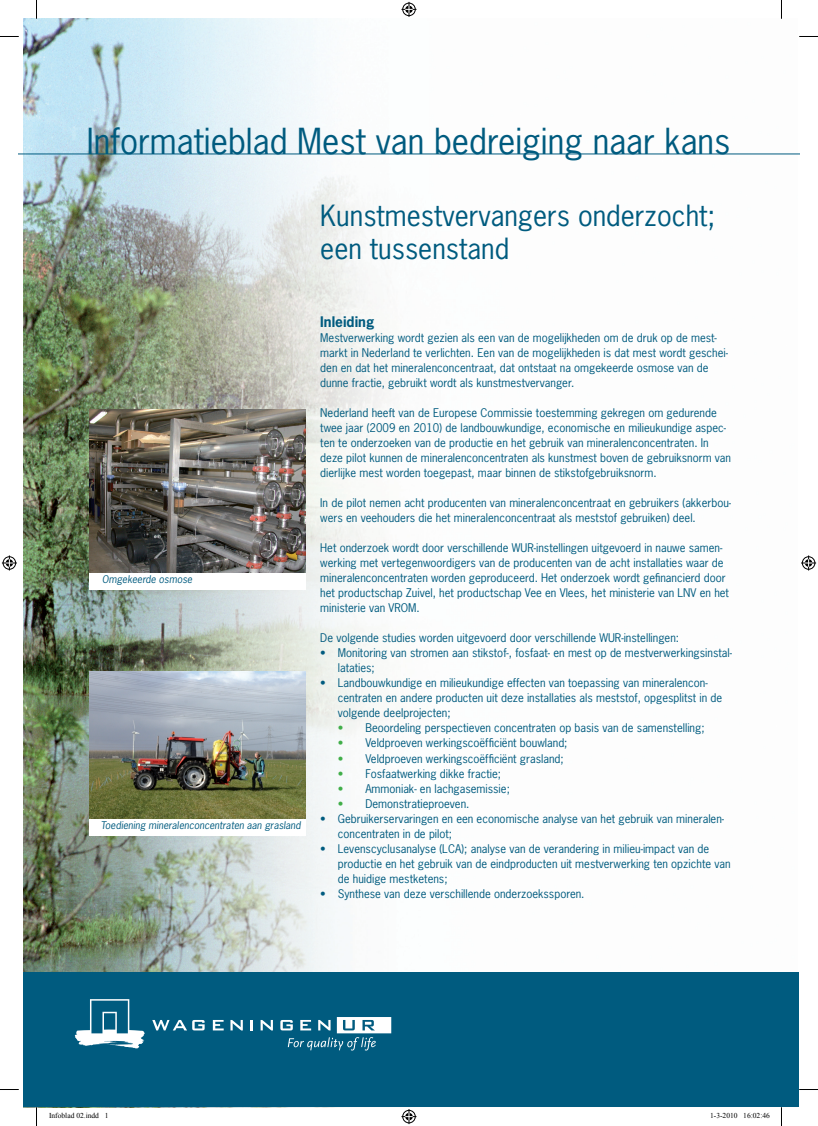
<style>
.page{position:relative;width:818px;height:1126px;background:#fff}
.page>*{position:absolute;margin:0;border:0;box-sizing:border-box;transform-origin:0 0}
.t1{font:33.75px "News Gothic Std";color:#005b7f}
.t2{font:27.5px/32.5px "News Gothic Std";color:#005b7f}
.t3{font:700 13.75px "News Gothic Std";color:#005b7f}
.t4{font:11.25px/15px "News Gothic Std";color:#005b7f}
.t5{font:italic 10px "News Gothic Std";color:#005b7f}
.t6{font:7.5px "Times New Roman";color:#000}
.s1{color:#40ae49}
</style>
<div class="page">
<img style="left:23px;top:19px;width:773px;height:953px">
<div style="left:23px;top:972px;width:775px;height:135px;background:#005b7f"></div>
<hr style="left:19px;top:153px;width:779px;height:1px;background:#005b7f">
<svg style="left:152px;top:1020px;width:52px;height:10px"></svg>
<svg style="left:213px;top:1020px;width:10px;height:10px"></svg>
<svg style="left:230px;top:1020px;width:13px;height:10px"></svg>
<svg style="left:250px;top:1020px;width:3px;height:10px"></svg>
<svg style="left:260px;top:1020px;width:13px;height:10px"></svg>
<svg style="left:280px;top:1017px;width:111px;height:33px"></svg>
<svg style="left:75px;top:999px;width:70px;height:49px"></svg>
<div style="left:90px;top:818px;width:215px;height:17px;background:#fff"></div>
<div style="left:90px;top:572px;width:215px;height:17px;background:#fff"></div>
<img style="left:90px;top:410px;width:215px;height:162px">
<img style="left:90px;top:671px;width:215px;height:147px">
<svg style="left:0;top:36px;width:19px;height:1px"></svg>
<svg style="left:799px;top:36px;width:18px;height:1px"></svg>
<svg style="left:0;top:1089px;width:19px;height:1px"></svg>
<svg style="left:798px;top:1088px;width:19px;height:2px"></svg>
<svg style="left:36px;top:0;width:1px;height:19px"></svg>
<svg style="left:36px;top:1107px;width:1px;height:18px"></svg>
<svg style="left:401px;top:2px;width:15px;height:15px"></svg>
<svg style="left:401px;top:1109px;width:15px;height:14px"></svg>
<svg style="left:2px;top:555px;width:15px;height:15px"></svg>
<svg style="left:801px;top:555px;width:14px;height:15px"></svg>
<h1 class="t1" style="left:87px;top:120px;width:644px">Informatieblad Mest van bedreiging naar kans</h1>
<h2 class="t2" style="left:320px;top:199px;width:396px">Kunstmestvervangers onderzocht; een tussenstand</h2>
<p class="t5" style="left:102px;top:572px;width:92px">Omgekeerde osmose</p>
<p class="t5" style="left:101px;top:818px;width:201px">Toediening mineralenconcentraten aan grasland</p>
<p class="t3" style="left:320px;top:313px;width:55px">Inleiding</p>
<p class="t4" style="left:320px;top:330px;width:409px">Mestverwerking wordt gezien als een van de mogelijkheden om de druk op de mest&shy;markt in Nederland te verlichten. Een van de mogelijkheden is dat mest wordt geschei&shy;den en dat het mineralenconcentraat, dat ontstaat na omgekeerde osmose van de dunne fractie, gebruikt wordt als kunstmestvervanger.</p>
<p class="t4" style="left:320px;top:405px;width:412px">Nederland heeft van de Europese Commissie toestemming gekregen om gedurende twee jaar (2009 en 2010) de landbouwkundige, economische en milieukundige aspec&shy;ten te onderzoeken van de productie en het gebruik van mineralenconcentraten. In deze pilot kunnen de mineralenconcentraten als kunstmest boven de gebruiksnorm van dierlijke mest worden toegepast, maar binnen de stikstofgebruiksnorm.</p>
<p class="t4" style="left:320px;top:495px;width:412px">In de pilot nemen acht producenten van mineralenconcentraat en gebruikers (akkerbou&shy;wers en veehouders die het mineralenconcentraat als meststof gebruiken) deel.</p>
<p class="t4" style="left:320px;top:540px;width:410px">Het onderzoek wordt door verschillende WUR-instellingen uitgevoerd in nauwe samen&shy;werking met vertegenwoordigers van de producenten van de acht installaties waar de mineralenconcentraten worden geproduceerd. Het onderzoek wordt gefinancierd door het productschap Zuivel, het productschap Vee en Vlees, het ministerie van LNV en het ministerie van VROM.</p>
<p class="t4" style="left:320px;top:630px;width:360px">De volgende studies worden uitgevoerd door verschillende WUR-instellingen:</p>
<p class="t4" style="left:337px;top:645px;width:395px;text-indent:-18px">• Monitoring van stromen aan stikstof-, fosfaat- en mest op de mestverwerkingsinstal&shy;lataties;</p>
<p class="t4" style="left:337px;top:675px;width:386px;text-indent:-18px">• Landbouwkundige en milieukundige effecten van toepassing van mineralencon&shy;centraten en andere producten uit deze installaties als meststof, opgesplitst in de volgende deelprojecten;</p>
<p class="t4" style="left:337px;top:720px;width:368px"><span class="s1">•</span> Beoordeling perspectieven concentraten op basis van de samenstelling;</p>
<p class="t4" style="left:337px;top:735px;width:231px"><span class="s1">•</span> Veldproeven werkingscoëfficiënt bouwland;</p>
<p class="t4" style="left:337px;top:750px;width:227px"><span class="s1">•</span> Veldproeven werkingscoëfficiënt grasland;</p>
<p class="t4" style="left:337px;top:765px;width:165px"><span class="s1">•</span> Fosfaatwerking dikke fractie;</p>
<p class="t4" style="left:337px;top:780px;width:173px"><span class="s1">•</span> Ammoniak- en lachgasemissie;</p>
<p class="t4" style="left:337px;top:795px;width:133px"><span class="s1">•</span> Demonstratieproeven.</p>
<p class="t4" style="left:337px;top:810px;width:387px;text-indent:-18px">• Gebruikerservaringen en een economische analyse van het gebruik van mineralen&shy;concentraten in de pilot;</p>
<p class="t4" style="left:337px;top:840px;width:394px;text-indent:-18px">• Levenscyclusanalyse (LCA); analyse van de verandering in milieu-impact van de productie en het gebruik van de eindproducten uit mestverwerking ten opzichte van de huidige mestketens;</p>
<p class="t4" style="left:320px;top:885px;width:265px">• Synthese van deze verschillende onderzoekssporen.</p>
<p class="t6" style="left:49px;top:1110px;width:61px">Infoblad 02.indd 1</p>
<p class="t6" style="left:709px;top:1110px;width:61px">1-3-2010 16:02:46</p>
</div>
